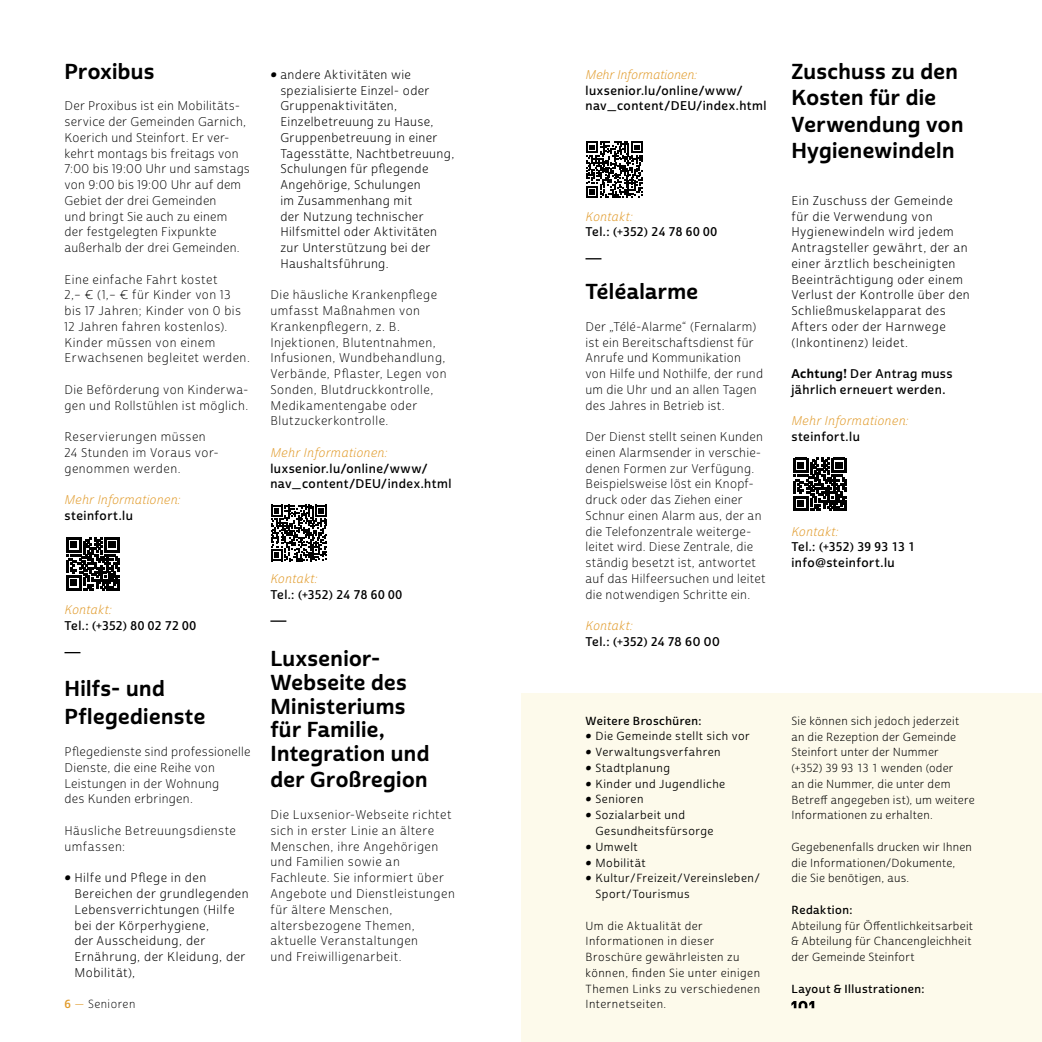
<style>
.page{position:relative;width:1042px;height:1042px;background:#fff}
.page>*{position:absolute;margin:0;border:0;box-sizing:border-box;transform-origin:0 0}
.t1{font:21px/23.6px "Cabrito Sans Nor Bol";letter-spacing:.02em;color:#000}
.t2{font:12.25px/15.8px "Cabrito Sans Nor Lig";letter-spacing:.03em;color:#000}
.t3{font:12.25px/15.8px "Cabrito Sans Nor Boo";letter-spacing:.04em;color:#000}
.t4{font:12.25px/15.8px "Cabrito Sans Nor Dem";letter-spacing:.04em;color:#000}
.t5{font:12.25px "Cabrito Sans Nor Boo It";letter-spacing:.025em;color:#e19b2b}
.t6{font:11.38px/15.8px "Cabrito Sans Nor Boo";letter-spacing:.025em;color:#000}
.t7{font:11.38px/15.8px "Cabrito Sans Nor Reg";letter-spacing:.045em;color:#000}
.t8{font:11.38px/15.8px "Cabrito Sans Nor Boo";letter-spacing:.045em;color:#000}
.t9{font:11.38px "Cabrito Sans Nor Dem";letter-spacing:.045em;color:#000}
.t10{font:11.38px "Cabrito Sans Nor Lig";letter-spacing:.045em;color:#000}
.s1{font-family:"Terfens";font-weight:900}
.s2{font-family:"Cabrito Sans Nor Dem";color:#e19b2b}
.s3{font-family:"Cabrito Sans Nor Boo";color:#e19b2b}
.s4{font-family:"Cabrito Sans Nor Bol"}
</style>
<div class="page">
<svg style="left:66px;top:537px;width:53px;height:53px"></svg>
<svg style="left:64px;top:652px;width:16px;height:1px"></svg>
<svg style="left:271px;top:505px;width:56px;height:56px"></svg>
<svg style="left:270px;top:620px;width:16px;height:2px"></svg>
<div style="left:521px;top:693px;width:521px;height:349px;background:#fdfaeb"></div>
<svg style="left:791px;top:1001px;width:23px;height:7px"></svg>
<svg style="left:586px;top:141px;width:57px;height:57px"></svg>
<svg style="left:585px;top:258px;width:16px;height:1px"></svg>
<svg style="left:793px;top:458px;width:53px;height:53px"></svg>
<h1 class="t1" style="left:64px;top:60px;width:91px">Proxibus</h1>
<p class="t2" style="left:64px;top:98px;width:187px">Der Proxibus ist ein Mobilitäts&shy;service der Gemeinden Garnich,<br>Koerich und Steinfort. Er ver&shy;kehrt montags bis freitags von<br>7:00 bis 19:00 Uhr und samstags von 9:00 bis 19:00 Uhr auf dem<br>Gebiet der drei Gemeinden<br>und bringt Sie auch zu einem<br>der festgelegten Fixpunkte außerhalb der drei Gemeinden.</p>
<p class="t2" style="left:64px;top:272px;width:187px">Eine einfache Fahrt kostet<br>2,– € (1,– € für Kinder von 13 bis 17 Jahren; Kinder von 0 bis<br>12 Jahren fahren kostenlos).<br>Kinder müssen von einem<br>Erwachsenen begleitet werden.</p>
<p class="t2" style="left:64px;top:382px;width:186px">Die Beförderung von Kinderwa&shy;gen und Rollstühlen ist möglich.</p>
<p class="t2" style="left:64px;top:429px;width:156px">Reservierungen müssen<br>24 Stunden im Voraus vor&shy;genommen werden.</p>
<p class="t5" style="left:64px;top:492px;width:118px">Mehr Informationen:</p>
<p class="t4" style="left:64px;top:508px;width:70px">steinfort.lu</p>
<p class="t3" style="left:280px;top:67px;width:175px;text-indent:-10px"><span class="s1">•</span> andere Aktivitäten wie spezialisierte Einzel- oder<br>Gruppenaktivitäten,<br>Einzelbetreuung zu Hause,<br>Gruppenbetreuung in einer<br>Tagesstätte, Nachtbetreuung,<br>Schulungen für pflegende<br>Angehörige, Schulungen<br>im Zusammenhang mit<br>der Nutzung technischer<br>Hilfsmittel oder Aktivitäten zur Unterstützung bei der<br>Haushaltsführung.</p>
<p class="t2" style="left:270px;top:287px;width:178px">Die häusliche Krankenpflege umfasst Maßnahmen von<br>Krankenpflegern, z. B.<br>Injektionen, Blutentnahmen,<br>Infusionen, Wundbehandlung,<br>Verbände, Pflaster, Legen von<br>Sonden, Blutdruckkontrolle,<br>Medikamentengabe oder<br>Blutzuckerkontrolle.</p>
<p class="t5" style="left:270px;top:445px;width:119px">Mehr Informationen:</p>
<p class="t4" style="left:270px;top:461px;width:183px">luxsenior.lu/online/www/ nav_content/DEU/index.html</p>
<p class="t5" style="left:64px;top:603px;width:49px">Kontakt:</p>
<p class="t4" style="left:64px;top:618px;width:133px">Tel.: (+352) 80 02 72 00</p>
<h1 class="t1" style="left:64px;top:674px;width:142px;line-height:28.9px">Hilfs- und<br>Pflegedienste</h1>
<p class="t2" style="left:64px;top:744px;width:188px">Pflegedienste sind professionelle<br>Dienste, die eine Reihe von<br>Leistungen in der Wohnung<br>des Kunden erbringen.</p>
<p class="t2" style="left:64px;top:823px;width:173px">Häusliche Betreuungsdienste umfassen:</p>
<p class="t3" style="left:74px;top:870px;width:176px;text-indent:-10px"><span class="s1">•</span> Hilfe und Pflege in den<br>Bereichen der grundlegenden<br>Lebensverrichtungen (Hilfe bei der Körperhygiene,<br>der Ausscheidung, der<br>Ernährung, der Kleidung, der<br>Mobilität),</p>
<p class="t10" style="left:64px;top:997px;width:72px"><span class="s2">6</span> <span class="s3">—</span> Senioren</p>
<p class="t5" style="left:270px;top:571px;width:49px">Kontakt:</p>
<p class="t4" style="left:270px;top:587px;width:133px">Tel.: (+352) 24 78 60 00</p>
<h1 class="t1" style="left:270px;top:647px;width:161px">Luxsenior-<br>Webseite des<br>Ministeriums für Familie,<br>Integration und</h1>
<h1 class="t1" style="left:270px;top:768px;width:159px">der Großregion</h1>
<p class="t2" style="left:270px;top:807px;width:186px">Die Luxsenior-Webseite richtet sich in erster Linie an ältere<br>Menschen, ihre Angehörigen und Familien sowie an<br>Fachleute. Sie informiert über<br>Angebote und Dienstleistungen für ältere Menschen, altersbezogene Themen, aktuelle Veranstaltungen<br>und Freiwilligenarbeit.</p>
<p class="t5" style="left:585px;top:67px;width:113px">Mehr Informationen:</p>
<p class="t4" style="left:585px;top:83px;width:183px">luxsenior.lu/online/www/ nav_content/DEU/index.html</p>
<p class="t5" style="left:585px;top:209px;width:49px">Kontakt:</p>
<p class="t4" style="left:585px;top:224px;width:133px">Tel.: (+352) 24 78 60 00</p>
<h1 class="t1" style="left:585px;top:280px;width:114px">Téléalarme</h1>
<p class="t2" style="left:585px;top:319px;width:179px">Der „Télé-Alarme“ (Fernalarm) ist ein Bereitschaftsdienst für<br>Anrufe und Kommunikation von Hilfe und Nothilfe, der rund um die Uhr und an allen Tagen des Jahres in Betrieb ist.</p>
<p class="t2" style="left:585px;top:429px;width:182px">Der Dienst stellt seinen Kunden einen Alarmsender in verschie&shy;denen Formen zur Verfügung.<br>Beispielsweise löst ein Knopf&shy;druck oder das Ziehen einer<br>Schnur einen Alarm aus, der an die Telefonzentrale weiterge&shy;leitet wird. Diese Zentrale, die ständig besetzt ist, antwortet auf das Hilfeersuchen und leitet die notwendigen Schritte ein.</p>
<p class="t5" style="left:585px;top:618px;width:49px">Kontakt:</p>
<p class="t4" style="left:585px;top:634px;width:136px">Tel.: (+352) 24 78 60 00</p>
<h1 class="t1" style="left:791px;top:59px;width:173px;line-height:26.2px">Zuschuss zu den<br>Kosten für die<br>Verwendung von<br>Hygienewindeln</h1>
<p class="t3" style="left:791px;top:193px;width:180px">Ein Zuschuss der Gemeinde für die Verwendung von<br>Hygienewindeln wird jedem<br>Antragsteller gewährt, der an einer ärztlich bescheinigten<br>Beeinträchtigung oder einem<br>Verlust der Kontrolle über den<br>Schließmuskelapparat des<br>Afters oder der Harnwege (Inkontinenz) leidet.</p>
<p class="t4" style="left:791px;top:366px;width:163px"><span class="s4">Achtung!</span> Der Antrag muss jährlich erneuert werden.</p>
<p class="t5" style="left:791px;top:414px;width:119px">Mehr Informationen:</p>
<p class="t4" style="left:791px;top:429px;width:70px">steinfort.lu</p>
<p class="t5" style="left:791px;top:524px;width:49px">Kontakt:</p>
<p class="t4" style="left:791px;top:539px;width:125px">Tel.: (+352) 39 93 13 1 info@steinfort.lu</p>
<p class="t9" style="left:585px;top:714px;width:118px">Weitere Broschüren:</p>
<p class="t7" style="left:585px;top:729px;width:166px"><span class="s1">•</span> Die Gemeinde stellt sich vor</p>
<p class="t7" style="left:585px;top:744px;width:137px"><span class="s1">•</span> Verwaltungsverfahren</p>
<p class="t7" style="left:585px;top:760px;width:86px"><span class="s1">•</span> Stadtplanung</p>
<p class="t7" style="left:585px;top:776px;width:141px"><span class="s1">•</span> Kinder und Jugendliche</p>
<p class="t7" style="left:585px;top:792px;width:60px"><span class="s1">•</span> Senioren</p>
<p class="t7" style="left:595px;top:807px;width:120px;text-indent:-10px"><span class="s1">•</span> Sozialarbeit und<br>Gesundheitsfürsorge</p>
<p class="t7" style="left:585px;top:839px;width:54px"><span class="s1">•</span> Umwelt</p>
<p class="t7" style="left:585px;top:855px;width:62px"><span class="s1">•</span> Mobilität</p>
<p class="t7" style="left:595px;top:870px;width:166px;text-indent:-10px"><span class="s1">•</span> Kultur / Freizeit / Vereinsleben /<br>Sport / Tourismus</p>
<p class="t8" style="left:585px;top:918px;width:176px">Um die Aktualität der<br>Informationen in dieser<br>Broschüre gewährleisten zu können, finden Sie unter einigen<br>Themen Links zu verschiedenen<br>Internetseiten.</p>
<p class="t6" style="left:791px;top:713px;width:185px">Sie können sich jedoch jederzeit an die Rezeption der Gemeinde<br>Steinfort unter der Nummer<br>(+352) 39 93 13 1 wenden (oder<br>an die Nummer, die unter dem<br>Betreff angegeben ist), um weitere<br>Informationen zu erhalten.</p>
<p class="t6" style="left:791px;top:839px;width:182px">Gegebenenfalls drucken wir Ihnen die Informationen / Dokumente, die Sie benötigen, aus.</p>
<p class="t9" style="left:791px;top:903px;width:63px">Redaktion:</p>
<p class="t6" style="left:791px;top:918px;width:183px">Abteilung für Öffentlichkeitsarbeit &amp; Abteilung für Chancengleichheit der Gemeinde Steinfort</p>
<p class="t9" style="left:791px;top:981px;width:134px">Layout &amp; Illustrationen:</p>
</div>
